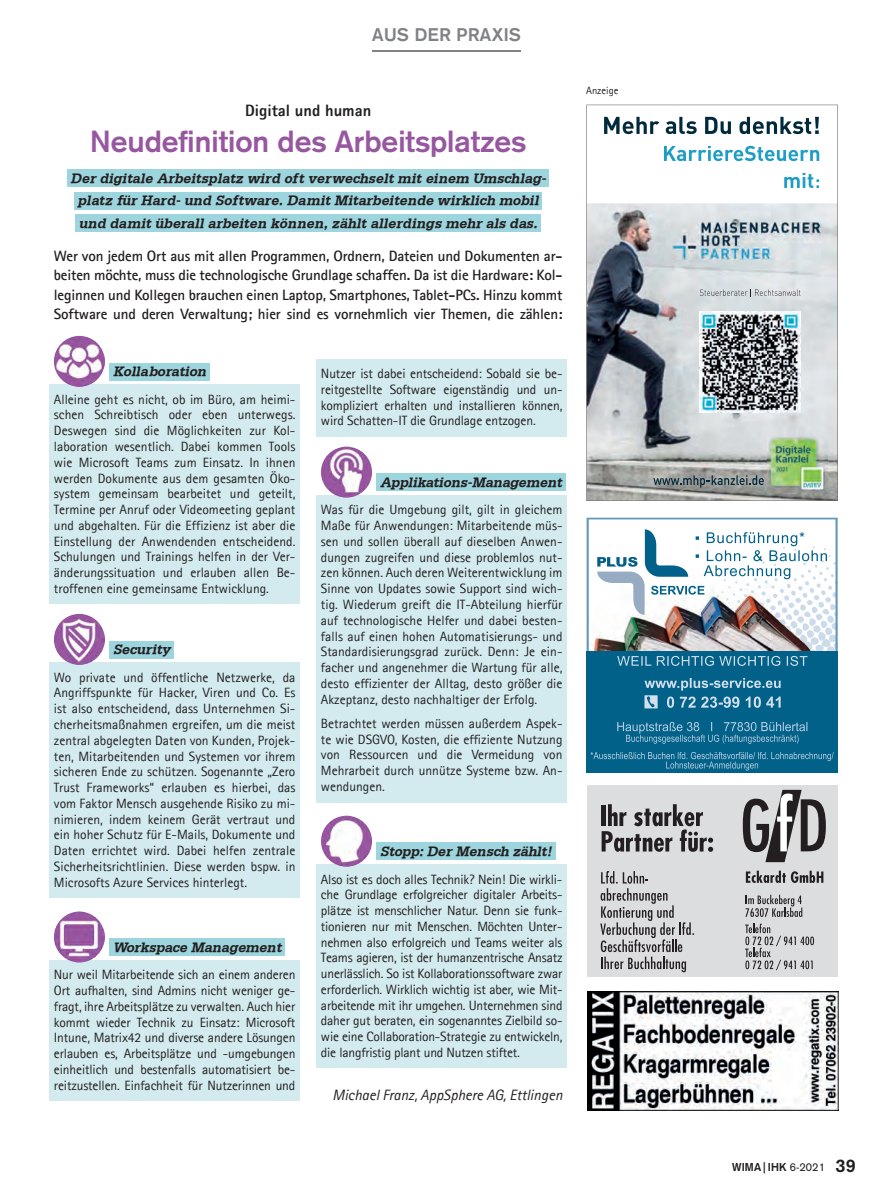
<style>
.page{position:relative;width:893px;height:1191px;background:#fff}
.page>*{position:absolute;margin:0;border:0;box-sizing:border-box;transform-origin:0 0}
.t1{font:700 30px "Akzidenz Grotesk";color:#9757a0}
.t2{font:700 18px "Akzidenz Grotesk";letter-spacing:.025em;color:#808285}
.t3{font:700 18px "Akzidenz Grotesk";color:#231f20}
.t4{font:800 16.5px "Agfa Rotis Sans Serif";color:#231f20}
.t5{font:700 15px/19.5px "Agfa Rotis Sans Serif";letter-spacing:-.01em;color:#231f20;text-align:justify}
.t6{font:italic 15px "Agfa Rotis Sans Serif";color:#231f20}
.t7{font:13.5px/15.8px "Agfa Rotis Sans Serif";color:#231f20;text-align:justify}
.t8{font:italic 700 13.5px/22.5px "Stefan";color:#231f20;text-align:center}
.t9{font:700 11.25px "Akzidenz Grotesk";letter-spacing:.01em;color:#231f20}
.t10{font:10.5px "Agfa Rotis Sans Serif";color:#231f20}
.s1{font-weight:400}
</style>
<div class="page">
<hr style="left:372px;top:50px;width:148px;height:1px;background:#808285">
<img style="left:586px;top:105px;width:251px;height:395px">
<svg style="left:586px;top:517px;width:251px;height:134px"></svg>
<div style="left:586px;top:651px;width:251px;height:122px;background:#016189"></div>
<svg style="left:644px;top:678px;width:136px;height:30px"></svg>
<img style="left:597px;top:529px;width:240px;height:137px">
<svg style="left:617px;top:722px;width:190px;height:21px"></svg>
<svg style="left:590px;top:752px;width:243px;height:18px"></svg>
<div style="left:587px;top:785px;width:251px;height:192px;background:#dcdddf"></div>
<svg style="left:601px;top:804px;width:112px;height:47px"></svg>
<svg style="left:600px;top:871px;width:94px;height:101px"></svg>
<svg style="left:745px;top:870px;width:78px;height:12px"></svg>
<svg style="left:745px;top:894px;width:57px;height:22px"></svg>
<svg style="left:745px;top:923px;width:69px;height:47px"></svg>
<svg style="left:742px;top:789px;width:83px;height:73px"></svg>
<img style="left:587px;top:991px;width:251px;height:119px">
<div style="left:109px;top:363px;width:101px;height:17px;background:#9dd5de"></div>
<div style="left:50px;top:384px;width:250px;height:220px;background:#d3ebef"></div>
<div style="left:109px;top:641px;width:65px;height:17px;background:#9dd5de"></div>
<div style="left:50px;top:662px;width:250px;height:236px;background:#d3ebef"></div>
<div style="left:109px;top:938px;width:176px;height:17px;background:#9dd5de"></div>
<div style="left:50px;top:960px;width:250px;height:140px;background:#d3ebef"></div>
<img style="left:54px;top:336px;width:51px;height:51px;border-radius:26px">
<img style="left:54px;top:614px;width:51px;height:51px;border-radius:26px">
<img style="left:54px;top:911px;width:51px;height:51px;border-radius:26px">
<div style="left:317px;top:359px;width:249px;height:78px;background:#d3ebef"></div>
<div style="left:376px;top:473px;width:189px;height:18px;background:#9dd5de"></div>
<div style="left:317px;top:495px;width:249px;height:220px;background:#d3ebef"></div>
<div style="left:317px;top:708px;width:249px;height:94px;background:#d3ebef"></div>
<div style="left:376px;top:842px;width:179px;height:18px;background:#9dd5de"></div>
<div style="left:317px;top:864px;width:249px;height:204px;background:#d3ebef"></div>
<img style="left:321px;top:446px;width:51px;height:51px;border-radius:26px">
<img style="left:321px;top:815px;width:51px;height:51px;border-radius:26px">
<div style="left:67px;top:169px;width:482px;height:18px;background:#9dd5de"></div>
<div style="left:74px;top:192px;width:468px;height:17px;background:#9dd5de"></div>
<div style="left:76px;top:214px;width:464px;height:18px;background:#9dd5de"></div>
<h2 class="t2" style="left:372px;top:25px;width:150px">AUS DER PRAXIS</h2>
<p class="t4" style="left:245px;top:100px;width:128px">Digital und human</p>
<h1 class="t1" style="left:90px;top:124px;width:437px">Neudefinition des Arbeitsplatzes</h1>
<p class="t8" style="left:70px;top:166px;width:480px">Der digitale Arbeitsplatz wird oftverwechseltmiteinem Umschlag&shy;platz für Hard-und Software.DamitMitarbeitende wirklich mobil und damitüberallarbeiten können,zähltallerdings mehr als das.</p>
<p class="t5" style="left:54px;top:245px;width:510px">Wer von jedem Ort aus mit allen Programmen, Ordnern, Dateien und Dokumenten ar&shy;beiten möchte, muss die technologische Grundlage schaffen. Da ist die Hardware: Kol&shy;leginnen und Kollegen brauchen einen Laptop, Smartphones, Tablet-PCs. Hinzu kommt Software und deren Verwaltung; hier sind es vornehmlich vier Themen, die zählen:</p>
<p class="t8" style="left:113px;top:360px;width:98px">Kollaboration</p>
<p class="t7" style="left:54px;top:391px;width:243px">Alleine geht es nicht, ob im Büro, am heimi&shy;schen Schreibtisch oder eben unterwegs.<br>Deswegen sind die Möglichkeiten zur Kol&shy;laboration wesentlich. Dabei kommen Tools wie Microsoft Teams zum Einsatz. In ihnen werden Dokumente aus dem gesamten Öko&shy;system gemeinsam bearbeitet und geteilt, Termine per Anruf oder Videomeeting geplant und abgehalten. Für die Effizienz ist aber die Einstellung der Anwendenden entscheidend.<br>Schulungen und Trainings helfen in der Ver&shy;änderungssituation und erlauben allen Be&shy;troffenen eine gemeinsame Entwicklung.</p>
<p class="t8" style="left:113px;top:638px;width:62px">Security</p>
<p class="t7" style="left:54px;top:669px;width:243px">Wo private und öffentliche Netzwerke, da An griffspunkte für Hacker, Viren und Co. Es ist also entscheidend, dass Unternehmen Si&shy;cherheitsmaßnahmen ergreifen, um die meist zentral abgelegten Daten von Kunden, Projek&shy;ten, Mitarbeitenden und Systemen vor ihrem sicheren Ende zu schützen. Sogenannte „Zero Trust Frameworks“ erlauben es hierbei, das vom Faktor Mensch ausgehende Risiko zu mi&shy;nimieren, indem keinem Gerät vertraut und ein hoher Schutz für E-Mails, Dokumente und Daten errichtet wird. Dabei helfen zentrale Sicherheitsrichtlinien. Diese werden bspw. in Microsofts Azure Services hinterlegt.</p>
<p class="t8" style="left:113px;top:935px;width:173px">Workspace Management</p>
<p class="t7" style="left:54px;top:966px;width:243px">Nur weil Mitarbeitende sich an einem anderen Ort aufhalten, sind Admins nicht weniger ge&shy;fragt, ihre Arbeitsplätze zu verwalten. Auch hier kommt wieder Technik zu Einsatz: Microsoft Intune, Matrix42 und diverse andere Lösungen erlauben es, Arbeitsplätze und -umgebungen einheitlich und bestenfalls automatisiert be&shy;reitzustellen. Einfachheit für Nutzerinnen und</p>
<p class="t7" style="left:321px;top:365px;width:243px">Nutzer ist dabei entscheidend: Sobald sie be&shy;reitgestellte Software eigenständig und un&shy;kompliziert erhalten und installieren können, wird Schatten-IT die Grundlage entzogen.</p>
<p class="t8" style="left:380px;top:471px;width:187px">Applikations-Management</p>
<p class="t7" style="left:321px;top:502px;width:243px">Was für die Umgebung gilt, gilt in gleichem Maße für Anwendungen: Mitarbeitende müs&shy;sen und sollen überall auf dieselben Anwen&shy;dungen zugreifen und diese problemlos nut&shy;zen können. Auch deren Weiterentwicklung im Sinne von Updates sowie Support sind wich&shy;tig. Wiederum greift die IT-Abteilung hierfür auf technologische Helfer und dabei besten&shy;falls auf einen hohen Automatisierungs- und Standardisierungsgrad zurück. Denn: Je ein&shy;facher und angenehmer die Wartung für alle, desto effizienter der Alltag, desto größer die Akzeptanz, desto nachhaltiger der Erfolg.</p>
<p class="t7" style="left:321px;top:715px;width:243px">Betrachtet werden müssen außerdem Aspek&shy;te wie DSGVO, Kosten, die effiziente Nutzung von Ressourcen und die Vermeidung von Mehrarbeit durch unnütze Systeme bzw. An&shy;wendungen.</p>
<p class="t8" style="left:380px;top:840px;width:177px">Stopp:DerMensch zählt!</p>
<p class="t7" style="left:321px;top:870px;width:243px">Also ist es doch alles Technik? Nein! Die wirkli&shy;che Grundlage erfolgreicher digitaler Ar beits - plätze ist menschlicher Natur. Denn sie funk&shy;tionieren nur mit Menschen. Möchten Unter&shy;nehmen also erfolgreich und Teams weiter als Teams agieren, ist der humanzentrische Ansatz unerlässlich. So ist Kollaborationssoftware zwar erforderlich. Wirklich wichtig ist aber, wie Mit&shy;arbeitende mit ihr umgehen. Unternehmen sind daher gut beraten, ein sogenanntes Zielbild so&shy;wie eine Collaboration-Strategie zu entwickeln, die langfristig plant und Nutzen stiftet.</p>
<p class="t6" style="left:332px;top:1085px;width:231px">Michael Franz, AppSphere AG, Ettlingen</p>
<p class="t10" style="left:586px;top:84px;width:34px">Anzeige</p>
<p class="t9" style="left:732px;top:1159px;width:94px">WIMA | IHK <span class="s1">6-2021</span></p>
<h2 class="t3" style="left:835px;top:1154px;width:22px">39</h2>
</div>
